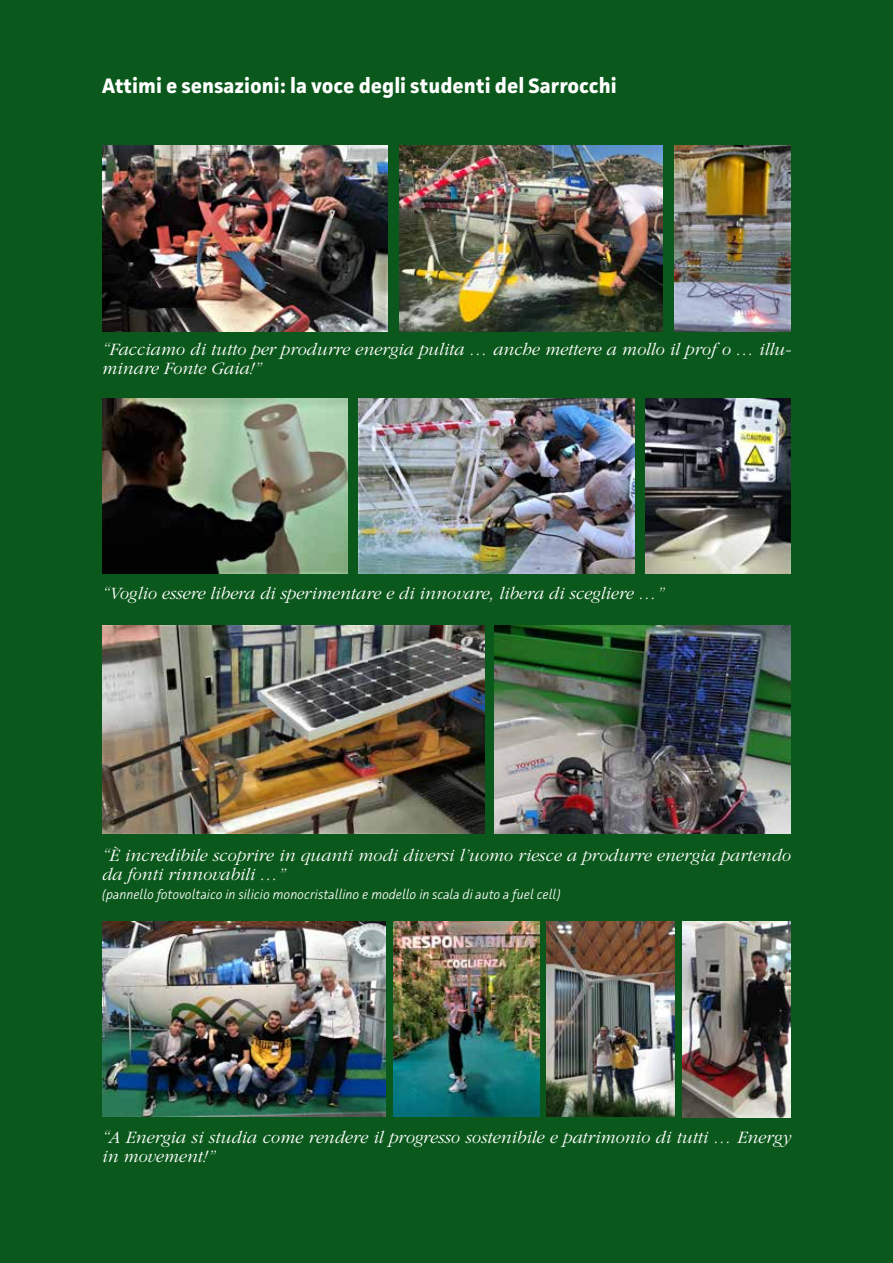
<style>
.page{position:relative;width:893px;height:1263px;background:#0b581c}
.page>*{position:absolute;margin:0;border:0;box-sizing:border-box;transform-origin:0 0}
.t1{font:700 21px "Facit";color:#fff}
.t2{font:italic 300 18px/18.8px "ITC Garamond Std";color:#fff}
.t3{font:italic 300 13.5px "Facit";color:#fff}
</style>
<div class="page">
<img style="left:102px;top:146px;width:286px;height:186px">
<img style="left:400px;top:146px;width:263px;height:186px">
<img style="left:674px;top:146px;width:117px;height:186px">
<img style="left:102px;top:398px;width:246px;height:175px">
<img style="left:646px;top:398px;width:145px;height:175px">
<img style="left:359px;top:398px;width:275px;height:175px">
<img style="left:495px;top:625px;width:296px;height:208px">
<img style="left:102px;top:625px;width:383px;height:208px">
<img style="left:102px;top:921px;width:283px;height:196px">
<img style="left:682px;top:921px;width:109px;height:196px">
<img style="left:393px;top:921px;width:146px;height:196px">
<img style="left:547px;top:921px;width:127px;height:196px">
<p class="t1" style="left:102px;top:72px;width:516px">Attimi e sensazioni: la voce degli studenti del Sarrocchi</p>
<p class="t2" style="left:102px;top:340px;width:690px">“Facciamo di tutto per produrre energia pulita … anche mettere a mollo il prof o … illu&shy;minare Fonte Gaia!”</p>
<p class="t2" style="left:102px;top:584px;width:564px">“Voglio essere libera di sperimentare e di innovare, libera di scegliere …”</p>
<p class="t2" style="left:102px;top:846px;width:690px">“È incredibile scoprire in quanti modi diversi l’uomo riesce a produrre energia partendo da fonti rinnovabili …”</p>
<p class="t3" style="left:102px;top:886px;width:460px">(pannello fotovoltaico in silicio monocristallino e modello in scala di auto a fuel cell)</p>
<p class="t2" style="left:102px;top:1128px;width:690px">“A Energia si studia come rendere il progresso sostenibile e patrimonio di tutti … Energy in movement!”</p>
</div>
